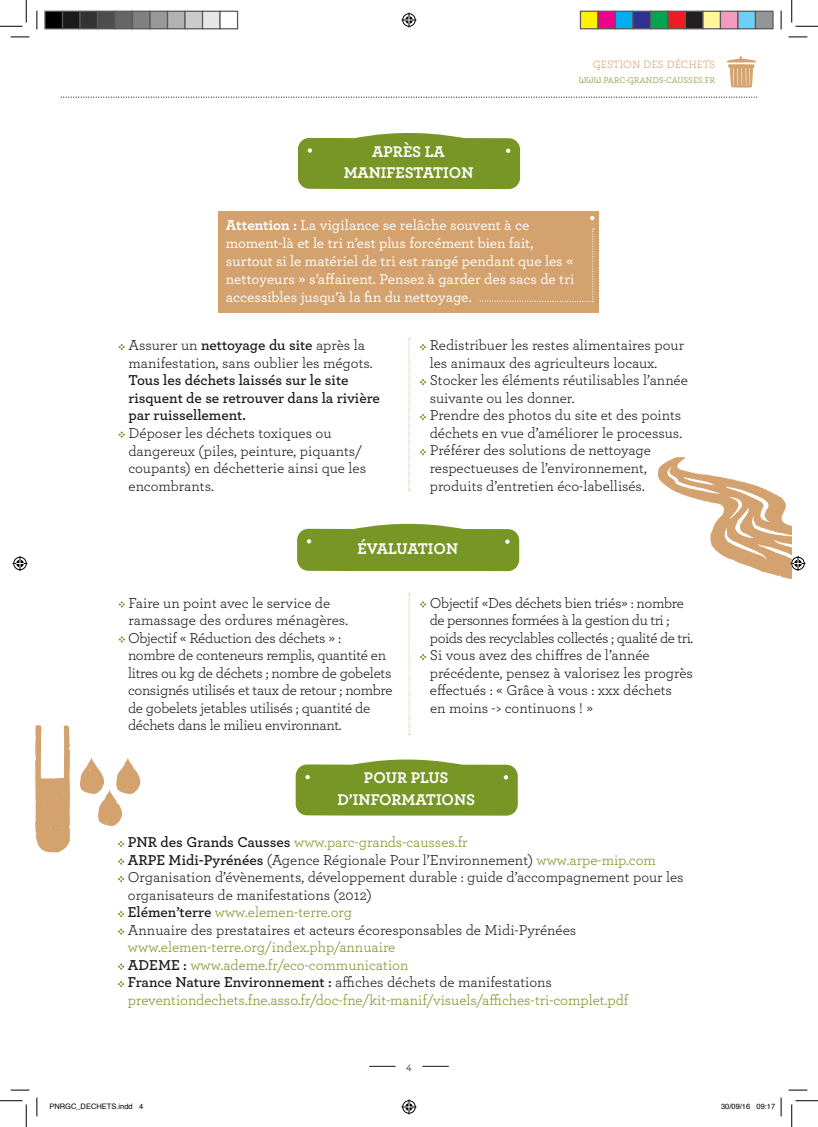
<style>
.page{position:relative;width:818px;height:1127px;background:#fff}
.page>*{position:absolute;margin:0;border:0;box-sizing:border-box;transform-origin:0 0}
.t1{font:700 16.25px/21.2px "Archer";letter-spacing:-.01em;color:#fff;text-align:right}
.t2{font:15px/17.5px "Archer";color:#1a171c}
.t3{font:15px/17.5px "Archer";letter-spacing:-.02em;color:#1a171c}
.t4{font:15px/17.5px "Archer";color:#789625}
.t5{font:500 15px/18px "Archer";letter-spacing:-.005em;color:#fff}
.t6{font:600 15px/17.5px "Archer";color:#1a171c}
.t7{font:200 11.25px "Grands Causses Pro";color:#d3a26e}
.t8{font:11.25px "Archer";color:#1a171c}
.t9{font:200 8.75px "Grands Causses Pro";color:#789625}
.t10{font:7.5px "Helvetica";color:#000}
.s1{font-weight:700}
.s2{font-weight:600}
.s3{font-weight:600;color:#1a171c}
.s4{color:#789625}
.s5{color:#1a171c}
</style>
<div class="page">
<svg style="left:369px;top:1065px;width:27px;height:1px"></svg>
<svg style="left:422px;top:1065px;width:27px;height:1px"></svg>
<svg style="left:61px;top:96px;width:697px;height:2px"></svg>
<svg style="left:727px;top:56px;width:29px;height:32px"></svg>
<svg style="left:298px;top:133px;width:222px;height:56px;background:#819d34"></svg>
<div style="left:219px;top:211px;width:380px;height:101px;background:#d3a26e"></div>
<svg style="left:590px;top:216px;width:4px;height:4px"></svg>
<svg style="left:480px;top:228px;width:114px;height:75px"></svg>
<svg style="left:118px;top:343px;width:7px;height:7px"></svg>
<svg style="left:118px;top:431px;width:7px;height:7px"></svg>
<svg style="left:420px;top:344px;width:6px;height:6px"></svg>
<svg style="left:420px;top:379px;width:6px;height:6px"></svg>
<svg style="left:420px;top:414px;width:6px;height:6px"></svg>
<svg style="left:420px;top:449px;width:6px;height:6px"></svg>
<svg style="left:408px;top:338px;width:2px;height:152px"></svg>
<svg style="left:118px;top:601px;width:7px;height:6px"></svg>
<svg style="left:118px;top:636px;width:7px;height:6px"></svg>
<svg style="left:420px;top:601px;width:6px;height:6px"></svg>
<svg style="left:420px;top:653px;width:6px;height:7px"></svg>
<svg style="left:409px;top:593px;width:1px;height:141px"></svg>
<svg style="left:297px;top:523px;width:222px;height:48px;background:#85a03b"></svg>
<svg style="left:118px;top:840px;width:6px;height:7px"></svg>
<svg style="left:118px;top:858px;width:6px;height:6px"></svg>
<svg style="left:118px;top:875px;width:6px;height:7px"></svg>
<svg style="left:118px;top:910px;width:6px;height:7px"></svg>
<svg style="left:118px;top:928px;width:6px;height:6px"></svg>
<svg style="left:118px;top:963px;width:6px;height:6px"></svg>
<svg style="left:118px;top:981px;width:6px;height:6px"></svg>
<svg style="left:296px;top:759px;width:222px;height:56px;background:#829e36"></svg>
<svg style="left:80px;top:757px;width:60px;height:69px"></svg>
<svg style="left:35px;top:725px;width:35px;height:127px"></svg>
<svg style="left:11px;top:36px;width:18px;height:2px"></svg>
<svg style="left:788px;top:36px;width:19px;height:2px"></svg>
<svg style="left:11px;top:1089px;width:18px;height:1px"></svg>
<svg style="left:788px;top:1089px;width:19px;height:1px"></svg>
<svg style="left:36px;top:11px;width:2px;height:18px"></svg>
<svg style="left:36px;top:1097px;width:2px;height:18px"></svg>
<svg style="left:780px;top:11px;width:2px;height:18px"></svg>
<svg style="left:0;top:0;width:27px;height:27px"></svg>
<svg style="left:0;top:1100px;width:27px;height:26px"></svg>
<svg style="left:791px;top:0;width:27px;height:27px"></svg>
<svg style="left:791px;top:1100px;width:27px;height:26px"></svg>
<svg style="left:401px;top:13px;width:15px;height:15px"></svg>
<svg style="left:401px;top:1099px;width:15px;height:15px"></svg>
<svg style="left:13px;top:556px;width:15px;height:15px"></svg>
<svg style="left:658px;top:457px;width:147px;height:122px"></svg>
<div style="left:45px;top:11px;width:18px;height:18px;background:#000"></div>
<div style="left:44px;top:11px;width:19px;height:18px;border:1px solid #595959"></div>
<div style="left:63px;top:11px;width:17px;height:18px;background:#1a1a1a"></div>
<div style="left:62px;top:11px;width:19px;height:18px;border:1px solid #595959"></div>
<div style="left:80px;top:11px;width:18px;height:18px;background:#333"></div>
<div style="left:79px;top:11px;width:19px;height:18px;border:1px solid #595959"></div>
<div style="left:98px;top:11px;width:17px;height:18px;background:#4d4d4d"></div>
<div style="left:97px;top:11px;width:19px;height:18px;border:1px solid #595959"></div>
<div style="left:115px;top:11px;width:18px;height:18px;background:#666"></div>
<div style="left:114px;top:11px;width:19px;height:18px;border:1px solid #595959"></div>
<div style="left:133px;top:11px;width:17px;height:18px;background:#808080"></div>
<div style="left:132px;top:11px;width:19px;height:18px;border:1px solid #595959"></div>
<div style="left:150px;top:11px;width:18px;height:18px;background:#999"></div>
<div style="left:149px;top:11px;width:19px;height:18px;border:1px solid #595959"></div>
<div style="left:168px;top:11px;width:17px;height:18px;background:#b3b3b3"></div>
<div style="left:167px;top:11px;width:19px;height:18px;border:1px solid #595959"></div>
<div style="left:185px;top:11px;width:18px;height:18px;background:#ccc"></div>
<div style="left:184px;top:11px;width:19px;height:18px;border:1px solid #595959"></div>
<div style="left:203px;top:11px;width:17px;height:18px;background:#e6e6e6"></div>
<div style="left:202px;top:11px;width:19px;height:18px;border:1px solid #595959"></div>
<div style="left:219px;top:11px;width:19px;height:18px;border:1px solid #595959"></div>
<div style="left:580px;top:11px;width:18px;height:18px;background:#fff101"></div>
<div style="left:580px;top:11px;width:18px;height:18px;border:1px solid #595959"></div>
<div style="left:598px;top:11px;width:17px;height:18px;background:#ed028c"></div>
<div style="left:597px;top:11px;width:19px;height:18px;border:1px solid #595959"></div>
<div style="left:615px;top:11px;width:18px;height:18px;background:#00aeef"></div>
<div style="left:615px;top:11px;width:18px;height:18px;border:1px solid #595959"></div>
<div style="left:633px;top:11px;width:17px;height:18px;background:#2e3092"></div>
<div style="left:632px;top:11px;width:19px;height:18px;border:1px solid #595959"></div>
<div style="left:650px;top:11px;width:18px;height:18px;background:#00a54f"></div>
<div style="left:650px;top:11px;width:18px;height:18px;border:1px solid #595959"></div>
<div style="left:668px;top:11px;width:17px;height:18px;background:#ee1d23"></div>
<div style="left:667px;top:11px;width:19px;height:18px;border:1px solid #595959"></div>
<div style="left:685px;top:11px;width:18px;height:18px;background:#231f20"></div>
<div style="left:685px;top:11px;width:18px;height:18px;border:1px solid #595959"></div>
<div style="left:703px;top:11px;width:17px;height:18px;background:#fff79a"></div>
<div style="left:702px;top:11px;width:19px;height:18px;border:1px solid #595959"></div>
<div style="left:720px;top:11px;width:18px;height:18px;background:#f499c2"></div>
<div style="left:720px;top:11px;width:18px;height:18px;border:1px solid #595959"></div>
<div style="left:738px;top:11px;width:17px;height:18px;background:#6bcff6"></div>
<div style="left:737px;top:11px;width:19px;height:18px;border:1px solid #595959"></div>
<div style="left:755px;top:11px;width:18px;height:18px;background:#939598"></div>
<div style="left:755px;top:11px;width:18px;height:18px;border:1px solid #595959"></div>
<svg style="left:780px;top:1097px;width:2px;height:18px"></svg>
<p class="t1" style="left:344px;top:140px;width:103px">ÈS LA<br>MANI FESTATION</p>
<p class="t1" style="left:372px;top:140px;width:12px">APR</p>
<p class="t7" style="left:593px;top:58px;width:124px">GESTION DES DÉCHETS</p>
<p class="t9" style="left:579px;top:76px;width:138px">WWW.PARC-GRANDS-CAUSSES.FR</p>
<p class="t5" style="left:226px;top:215px;width:350px"><span class="s1">ATTENTION :</span> La vigilance se relâche souvent à ce moment-là et le tri n’est plus forcément bien fait, surtout si le matériel de tri est rangé pendant que les « nettoyeurs » s’affairent. Pensez à garder des sacs de tri accessibles jusqu’à la fin du nettoyage.</p>
<p class="t2" style="left:128px;top:336px;width:246px">Assurer un <span class="s2">nettoyage du site</span> après la manifestation, sans oublier les mégots.</p>
<p class="t6" style="left:128px;top:370px;width:253px">Tous les déchets laissés sur le site risquent de se retrouver dans la rivière par ruissellement.</p>
<p class="t2" style="left:128px;top:423px;width:239px">Déposer les déchets toxiques ou dangereux (piles, peinture, piquants/ coupants) en déchetterie ainsi que les encombrants.</p>
<p class="t2" style="left:430px;top:336px;width:260px">Redistribuer les restes alimentaires pour les animaux des agriculteurs locaux.<br>Stocker les éléments réutilisables l’année suivante ou les donner.<br>Prendre des photos du site et des points déchets en vue d’améliorer le processus.<br>Préférer des solutions de nettoyage respectueuses de l’environnement, produits d’entretien éco-labellisés.</p>
<p class="t1" style="left:357px;top:536px;width:72px">ÉVALUATION</p>
<p class="t3" style="left:128px;top:593px;width:266px">Faire un point avec le service de ramassage des ordures ménagères.<br>Objectif « Réduction des déchets » :<br>nombre de conteneurs remplis, quantité en litres ou kg de déchets ; nombre de gobelets consignés utilisés et taux de retour ; nombre de gobelets jetables utilisés ; quantité de déchets dans le milieu environnant.</p>
<p class="t3" style="left:430px;top:593px;width:265px">Objectif «Des déchets bien triés» : nombre de personnes formées à la gestion du tri ; poids des recyclables collectés ; qualité de tri.<br>Si vous avez des chiffres de l’année précédente, pensez à valorisez les progrès effectués : « Grâce à vous : xxx déchets<br>en moins -&gt; continuons ! »</p>
<p class="t1" style="left:337px;top:766px;width:111px;text-align:left;text-indent:27px">POUR PLUS<br>D’INFORMATIONS</p>
<p class="t4" style="left:128px;top:832px;width:341px"><span class="s3">PNR des Grands Causses</span> www.parc-grands-causses.fr<br><span class="s3">ARPE</span></p>
<p class="t2" style="left:128px;top:850px;width:557px;text-indent:41px"><span class="s2">Midi-Pyrénées</span> (Agence Régionale Pour l’Environnement) <span class="s4">www.arpe-mip.com </span>Organisation d’évènements, développement durable : guide d’accompagnement pour les organisateurs de manifestations (2012)<br><span class="s2">Elémen’terre</span> <span class="s4">www.elemen-terre.org<br></span>Annuaire des prestataires et acteurs écoresponsables de Midi-Pyrénées</p>
<p class="t4" style="left:128px;top:937px;width:269px">www.elemen-terre.org/index.php/annuaire</p>
<p class="t6" style="left:128px;top:955px;width:12px">ADEME</p>
<p class="t4" style="left:128px;top:955px;width:502px;text-indent:55px"><span class="s3">:</span> www.ademe.fr/eco-communication<br><span class="s3">France Nature Environnement :</span> <span class="s5">affiches déchets de manifestations </span>preventiondechets.fne.asso.fr/doc-fne/kit-manif/visuels/affiches-tri-complet.pdf</p>
<p class="t8" style="left:406px;top:1058px;width:7px">4</p>
<p class="t10" style="left:49px;top:1099px;width:95px">PNRGC_DECHETS.indd 4</p>
<p class="t10" style="left:721px;top:1099px;width:56px">30/09/16 09:17</p>
</div>
